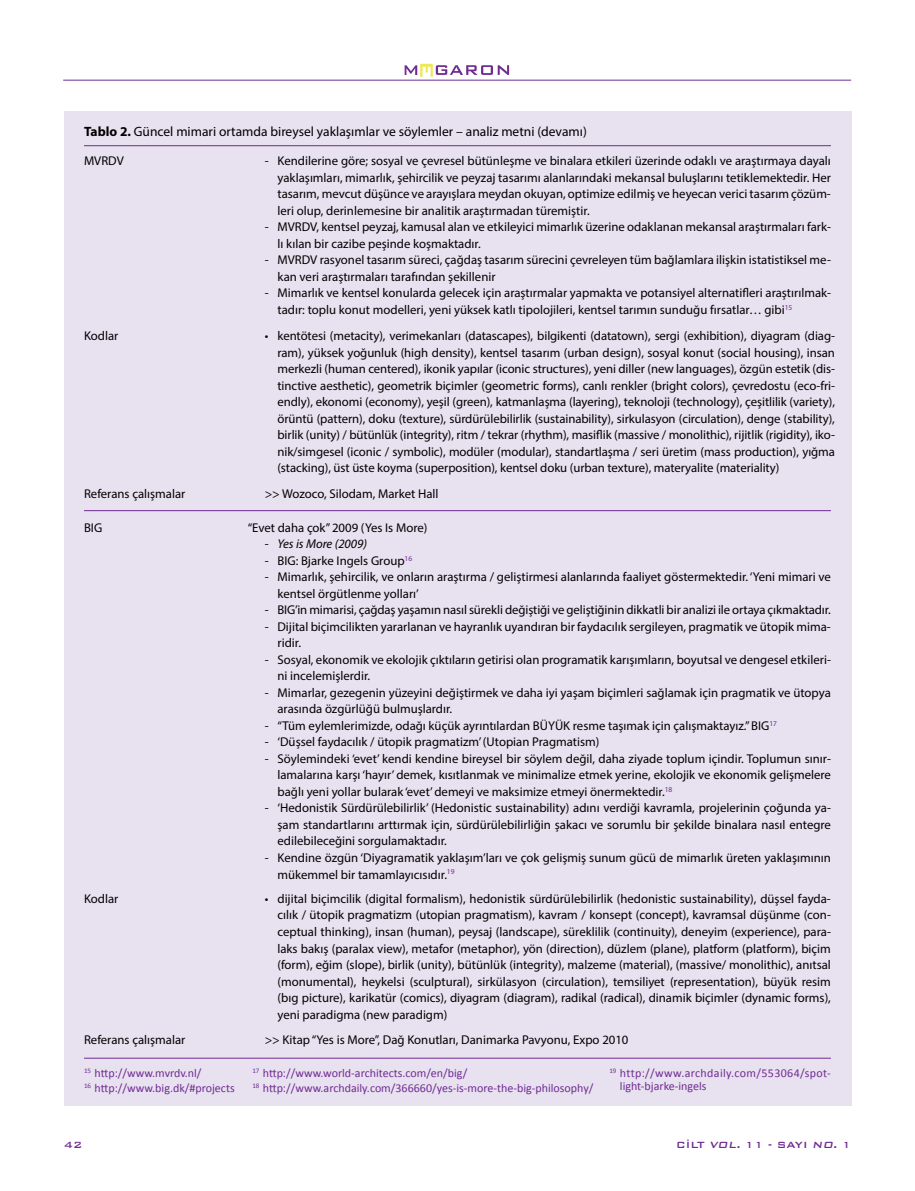
<style>
.page{position:relative;width:915px;height:1191px;background:#fff}
.page>*{position:absolute;margin:0;border:0;box-sizing:border-box;transform-origin:0 0}
.t1{font:13.5px "Myriad Pro";color:#000}
.t2{font:12.75px/16.5px "Myriad Pro";color:#000}
.t3{font:italic 12.75px "Myriad Pro";color:#000}
.t4{font:12px/14.5px "Calibri";color:#6f2c91}
.t5{font:12px/12.5px "Calibri";letter-spacing:.03em;color:#6f2c91}
.t6{font:500 12px "Bank Gothic BT";color:#6f2c91}
.s1{font-weight:700}
.s2{font-style:normal}
.s3{font-style:italic}
</style>
<div class="page">
<svg style="left:404px;top:64px;width:105px;height:13px"></svg>
<hr style="left:63px;top:80px;width:787px;height:1px;background:#6f2c91">
<div style="left:64px;top:111px;width:786px;height:994px;background:#e8e1f0"></div>
<hr style="left:84px;top:145px;width:746px;height:1px;background:#6f2c91">
<hr style="left:84px;top:510px;width:746px;height:1px;background:#6f2c91">
<hr style="left:84px;top:1058px;width:746px;height:1px;background:#6f2c91">
<p class="t1" style="left:84px;top:123px;width:504px"><span class="s1">Tablo 2.</span> Güncel mimari ortamda bireysel yaklaşımlar ve söylemler – analiz metni (devamı)</p>
<p class="t2" style="left:277px;top:153px;width:554px;text-align:justify;text-indent:-13px">- Kendilerine göre; sosyal ve çevresel bütünleşme ve binalara etkileri üzerinde odaklı ve araştırmaya dayalı yaklaşımları, mimarlık, şehircilik ve peyzaj tasarımı alanlarındaki mekansal buluşlarını tetiklemektedir. Her tasarım, mevcut düşünce ve arayışlara meydan okuyan, optimize edilmiş ve heyecan verici tasarım çözüm&shy;leri olup, derinlemesine bir analitik araştırmadan türemiştir.</p>
<p class="t2" style="left:277px;top:219px;width:554px;text-indent:-13px">- MVRDV, kentsel peyzaj, kamusal alan ve etkileyici mimarlık üzerine odaklanan mekansal araştırmaları fark&shy;lı kılan bir cazibe peşinde koşmaktadır.</p>
<p class="t2" style="left:277px;top:252px;width:554px;text-indent:-13px">- MVRDV rasyonel tasarım süreci, çağdaş tasarım sürecini çevreleyen tüm bağlamlara ilişkin istatistiksel me&shy;kan veri araştırmaları tarafından şekillenir</p>
<p class="t2" style="left:277px;top:285px;width:554px;text-indent:-13px">- Mimarlık ve kentsel konularda gelecek için araştırmalar yapmakta ve potansiyel alternatifleri araştırılmak&shy;tadır: toplu konut modelleri, yeni yüksek katlı tipolojileri, kentsel tarımın sunduğu fırsatlar… gibi<sup>15</sup></p>
<p class="t2" style="left:84px;top:153px;width:41px">MVRDV</p>
<p class="t2" style="left:84px;top:327px;width:36px">Kodlar</p>
<p class="t2" style="left:277px;top:327px;width:559px;text-align:justify;text-indent:-13px">• kentötesi (metacity), verimekanları (datascapes), bilgikenti (datatown), sergi (exhibition), diyagram (diag&shy;ram), yüksek yoğunluk (high density), kentsel tasarım (urban design), sosyal konut (social housing), insan merkezli (human centered), ikonik yapılar (iconic structures), yeni diller (new languages), özgün estetik (dis&shy;tinctive aesthetic), geometrik biçimler (geometric forms), canlı renkler (bright colors), çevredostu (eco-fri&shy;endly), ekonomi (economy), yeşil (green), katmanlaşma (layering), teknoloji (technology), çeşitlilik (variety), örüntü (pattern), doku (texture), sürdürülebilirlik (sustainability), sirkulasyon (circulation), denge (stability), birlik (unity) / bütünlük (integrity), ritm / tekrar (rhythm), masiflik (massive / monolithic), rijitlik (rigidity), iko&shy;nik/simgesel (iconic / symbolic), modüler (modular), standartlaşma / seri üretim (mass production), yığma (stacking), üst üste koyma (superposition), kentsel doku (urban texture), materyalite (materiality)</p>
<p class="t2" style="left:264px;top:485px;width:175px">&gt;&gt; Wozoco, Silodam, Market Hall</p>
<p class="t2" style="left:84px;top:485px;width:103px">Referans çalışmalar</p>
<p class="t2" style="left:84px;top:519px;width:20px">BIG</p>
<p class="t2" style="left:84px;top:890px;width:36px">Kodlar</p>
<p class="t2" style="left:84px;top:1031px;width:103px">Referans çalışmalar</p>
<p class="t2" style="left:247px;top:519px;width:181px">“Evet daha çok” 2009 (Yes Is More)</p>
<p class="t3" style="left:264px;top:536px;width:104px"><span class="s2">-</span> Yes is More (2009)</p>
<p class="t2" style="left:264px;top:552px;width:149px">- BIG: Bjarke Ingels Group<sup>16</sup></p>
<p class="t2" style="left:277px;top:568px;width:555px;text-indent:-13px">- Mimarlık, şehircilik, ve onların araştırma / geliştirmesi alanlarında faaliyet göstermektedir. ‘Yeni mimari ve kentsel örgütlenme yolları’</p>
<p class="t2" style="left:264px;top:601px;width:567px">- BIG’in mimarisi, çağdaş yaşamın nasıl sürekli değiştiği ve geliştiğinin dikkatli bir analizi ile ortaya çıkmaktadır.</p>
<p class="t2" style="left:277px;top:618px;width:554px;text-indent:-13px">- Dijital biçimcilikten yararlanan ve hayranlık uyandıran bir faydacılık sergileyen, pragmatik ve ütopik mima&shy;ridir.</p>
<p class="t2" style="left:277px;top:651px;width:555px;text-indent:-13px">- Sosyal, ekonomik ve ekolojik çıktıların getirisi olan programatik karışımların, boyutsal ve dengesel etkileri&shy;ni incelemişlerdir.</p>
<p class="t2" style="left:277px;top:684px;width:554px;text-indent:-13px">- Mimarlar, gezegenin yüzeyini değiştirmek ve daha iyi yaşam biçimleri sağlamak için pragmatik ve ütopya arasında özgürlüğü bulmuşlardır.</p>
<p class="t2" style="left:264px;top:717px;width:513px">- “Tüm eylemlerimizde, odağı küçük ayrıntılardan BÜYÜK resme taşımak için çalışmaktayız.” BIG<sup>17</sup></p>
<p class="t2" style="left:264px;top:733px;width:336px">- ‘Düşsel faydacılık / ütopik pragmatizm’ (Utopian Pragmatism)</p>
<p class="t2" style="left:277px;top:750px;width:554px;text-align:justify;text-indent:-13px">- Söylemindeki ‘evet’ kendi kendine bireysel bir söylem değil, daha ziyade toplum içindir. Toplumun sınır&shy;lamalarına karşı ‘hayır’ demek, kısıtlanmak ve minimalize etmek yerine, ekolojik ve ekonomik gelişmelere bağlı yeni yollar bularak ‘evet’ demeyi ve maksimize etmeyi önermektedir.<sup>18</sup></p>
<p class="t2" style="left:277px;top:799px;width:555px;text-align:justify;text-indent:-13px">- ‘Hedonistik Sürdürülebilirlik’ (Hedonistic sustainability) adını verdiği kavramla, projelerinin çoğunda ya&shy;şam standartlarını arttırmak için, sürdürülebilirliğin şakacı ve sorumlu bir şekilde binalara nasıl entegre edilebileceğini sorgulamaktadır.</p>
<p class="t2" style="left:277px;top:849px;width:554px;text-indent:-13px">- Kendine özgün ‘Diyagramatik yaklaşım’ları ve çok gelişmiş sunum gücü de mimarlık üreten yaklaşımının mükemmel bir tamamlayıcısıdır.<sup>19</sup></p>
<p class="t2" style="left:277px;top:890px;width:555px;text-align:justify;text-indent:-13px">• dijital biçimcilik (digital formalism), hedonistik sürdürülebilirlik (hedonistic sustainability), düşsel fayda&shy;cılık / ütopik pragmatizm (utopian pragmatism), kavram / konsept (concept), kavramsal düşünme (con&shy;ceptual thinking), insan (human), peysaj (landscape), süreklilik (continuity), deneyim (experience), para&shy;laks bakış (paralax view), metafor (metaphor), yön (direction), düzlem (plane), platform (platform), biçim (form), eğim (slope), birlik (unity), bütünlük (integrity), malzeme (material), (massive/ monolithic), anıtsal (monumental), heykelsi (sculptural), sirkülasyon (circulation), temsiliyet (representation), büyük resim (bıg picture), karikatür (comics), diyagram (diagram), radikal (radical), dinamik biçimler (dynamic forms), yeni paradigma (new paradigm)</p>
<p class="t2" style="left:264px;top:1031px;width:365px">&gt;&gt; Kitap“Yes is More”, Dağ Konutları, Danimarka Pavyonu, Expo 2010</p>
<p class="t4" style="left:84px;top:1065px;width:152px"><sup>15</sup> http://www.mvrdv.nl/<br><sup>16</sup> http://www.big.dk/#projects</p>
<p class="t4" style="left:252px;top:1065px;width:342px"><sup>17</sup> http://www.world-architects.com/en/big/<br><sup>18</sup> http://www.archdaily.com/366660/yes-is-more-the-big-philosophy/</p>
<p class="t5" style="left:619px;top:1066px;width:212px;text-indent:-10px"><sup>19</sup> http://www.archdaily.com/553064/spot&shy;light-bjarke-ingels</p>
<p class="t6" style="left:64px;top:1138px;width:20px">42</p>
<p class="t6" style="left:676px;top:1138px;width:176px">CİLT <span class="s3">VOL.</span> 11 - SAYI <span class="s3">NO.</span> 1</p>
</div>
